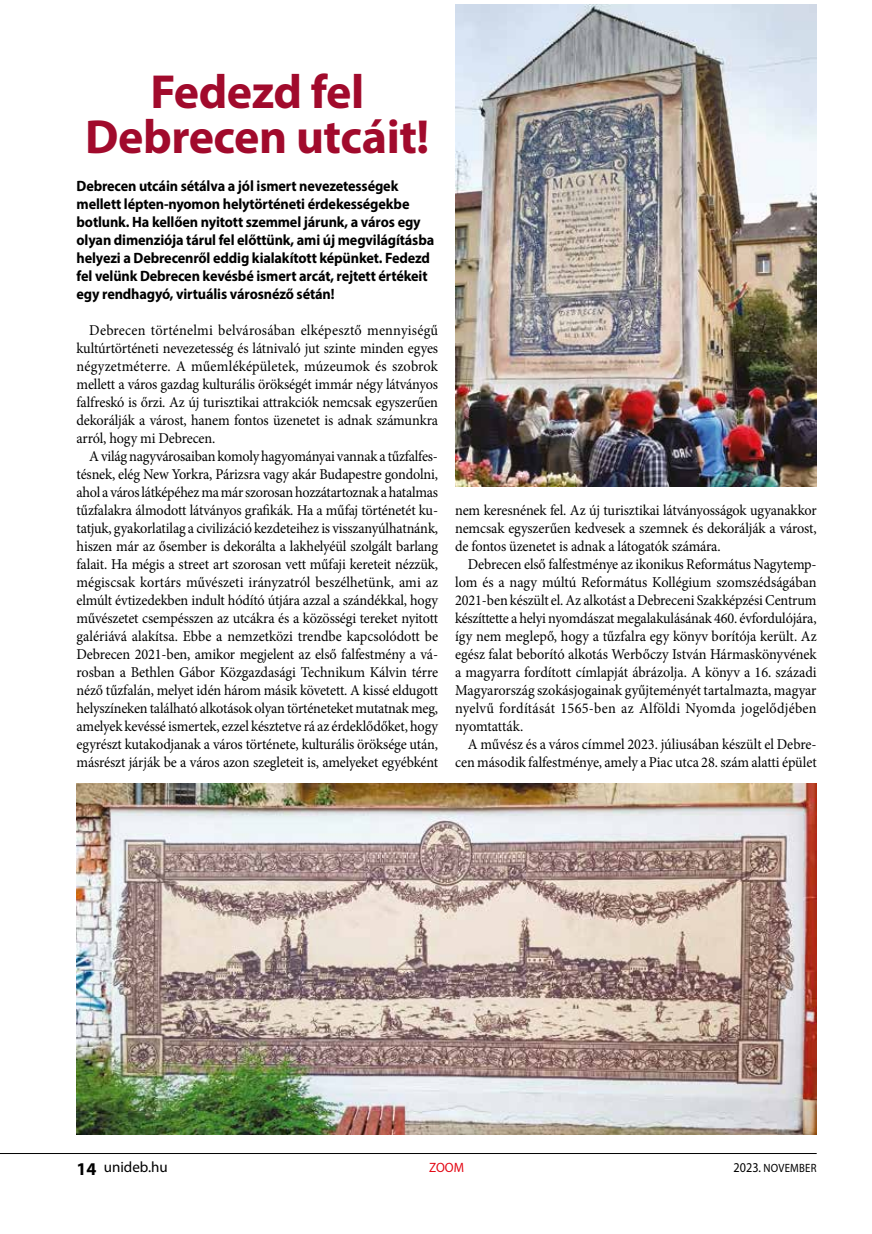
<style>
.page{position:relative;width:872px;height:1234px;background:#fff}
.page>*{position:absolute;margin:0;border:0;box-sizing:border-box;transform-origin:0 0}
.t1{font:700 48px/45px "Myriad Pro";letter-spacing:-.01em;color:#a10a2c;text-align:center}
.t2{font:15px/18px "Minion Pro";letter-spacing:-.01em;color:#000;text-align:justify;scale:.95 1}
.t3{font:700 15px/18px "Myriad Pro";letter-spacing:-.01em;color:#000;scale:.95 1}
.t4{font:15px "Myriad Pro";color:#000}
.t5{font:13.5px "Myriad Pro";color:#e30613;scale:.95 1}
.t6{font:12px "Myriad Pro";letter-spacing:.02em;color:#000;scale:.9 1}
.s1{font-weight:700;font-size:18px}
.s2{font-size:13.5px}
</style>
<div class="page">
<hr style="left:0;top:1152px;width:816px;height:1px;background:#000">
<img style="left:455px;top:4px;width:361px;height:482px">
<img style="left:77px;top:783px;width:739px;height:351px">
<h1 class="t1" style="left:85px;top:68px;width:345px">Fedezd fel<br>Debrecen utcáit!</h1>
<p class="t3" style="left:77px;top:177px;width:378px">Debrecen utcáin sétálva a jól ismert nevezetességek mellett lépten-nyomon helytörténeti érdekességekbe botlunk. Ha kellően nyitott szemmel járunk, a város egy olyan dimenziója tárul fel előttünk, ami új megvilágításba helyezi a Debrecenről eddig kialakított képünket. Fedezd fel velünk Debrecen kevésbé ismert arcát, rejtett értékeit egy rendhagyó, virtuális városnéző sétán!</p>
<p class="t2" style="left:77px;top:321px;width:382px;text-indent:13px">Debrecen történelmi belvárosában elképesztő mennyiségű kultúrtörténeti nevezetesség és látnivaló jut szinte minden egyes négyzetméterre. A műemléképületek, múzeumok és szobrok mellett a város gazdag kulturális örökségét immár négy látványos falfreskó is őrzi. Az új turisztikai attrakciók nemcsak egyszerűen dekorálják a várost, hanem fontos üzenetet is adnak számunkra arról, hogy mi Debrecen.</p>
<p class="t2" style="left:77px;top:447px;width:382px;text-indent:13px">A világ nagyvárosaiban komoly hagyományai vannak a tűzfalfes&shy;tésnek, elég New Yorkra, Párizsra vagy akár Budapestre gondolni, ahol a város látképéhez ma már szorosan hozzátartoznak a hatalmas tűzfalakra álmodott látványos grafikák. Ha a műfaj történetét ku&shy;tatjuk, gyakorlatilag a civilizáció kezdeteihez is visszanyúlhatnánk, hiszen már az ősember is dekorálta a lakhelyéül szolgált barlang falait. Ha mégis a street art szorosan vett műfaji kereteit nézzük, mégiscsak kortárs művészeti irányzatról beszélhetünk, ami az elmúlt évtizedekben indult hódító útjára azzal a szándékkal, hogy művészetet csempésszen az utcákra és a közösségi tereket nyitott galériává alakítsa. Ebbe a nemzetközi trendbe kapcsolódott be Debrecen 2021-ben, amikor megjelent az első falfestmény a vá&shy;rosban a Bethlen Gábor Közgazdasági Technikum Kálvin térre néző tűzfalán, melyet idén három másik követett. A kissé eldugott helyszíneken található alkotások olyan történeteket mutatnak meg, amelyek kevéssé ismertek, ezzel késztetve rá az érdeklődőket, hogy egyrészt kutakodjanak a város története, kulturális öröksége után, másrészt járják be a város azon szegleteit is, amelyeket egyébként</p>
<p class="t2" style="left:455px;top:501px;width:382px">nem keresnének fel. Az új turisztikai látványosságok ugyanakkor nemcsak egyszerűen kedvesek a szemnek és dekorálják a várost, de fontos üzenetet is adnak a látogatók számára.</p>
<p class="t2" style="left:455px;top:555px;width:382px;text-indent:13px">Debrecen első falfestménye az ikonikus Református Nagytemp&shy;lom és a nagy múltú Református Kollégium szomszédságában 2021-ben készült el. Az alkotást a Debreceni Szakképzési Centrum készíttette a helyi nyomdászat megalakulásának 460. évfordulójára, így nem meglepő, hogy a tűzfalra egy könyv borítója került. Az egész falat beborító alkotás Werbőczy István Hármaskönyvének a magyarra fordított címlapját ábrázolja. A könyv a 16. századi Magyarország szokásjogainak gyűjteményét tartalmazta, magyar nyelvű fordítását 1565-ben az Alföldi Nyomda jogelődjében nyomtatták.</p>
<p class="t2" style="left:455px;top:735px;width:382px;text-align:right">A művész és a város címmel 2023. júliusában készült el Debre&shy;cen második falfestménye, amely a Piac utca 28. szám alatti épület</p>
<p class="t4" style="left:77px;top:1157px;width:93px"><span class="s1">14</span> UNIDEB.HU</p>
<p class="t5" style="left:429px;top:1158px;width:37px">ZOOM</p>
<p class="t6" style="left:733px;top:1159px;width:94px"><span class="s2">2023.</span> NOVEMBER</p>
</div>
